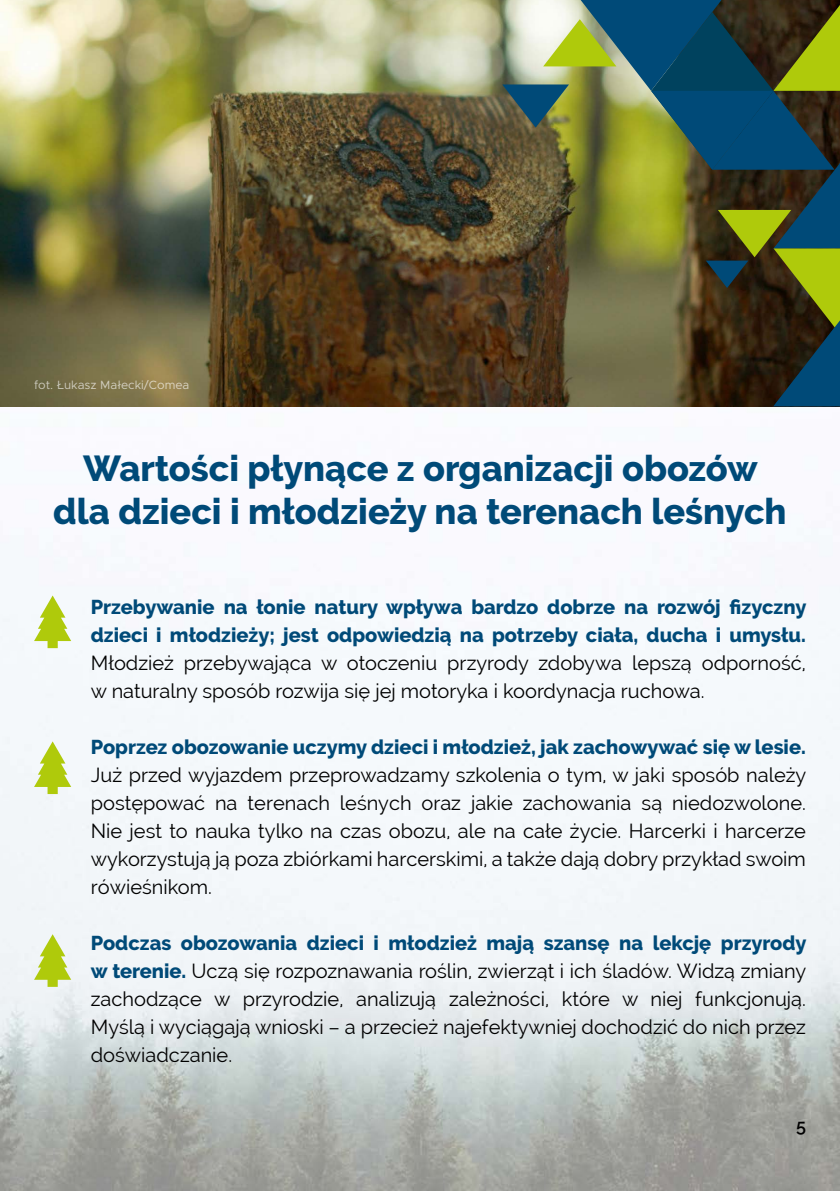
<style>
.page{position:relative;width:840px;height:1191px;background:#fff}
.page>*{position:absolute;margin:0;border:0;box-sizing:border-box;transform-origin:0 0}
.t1{font:800 36px/43.2px "Raleway";color:#004a78;text-align:center}
.t2{font:20px/28px "Raleway";color:#000;text-align:justify}
.t3{font:800 20px/28px "Raleway";color:#004a78}
.t4{font:600 18px "Raleway";color:#000}
.t5{font:12px "Metropolis";color:#fff}
.s1{font-weight:800;color:#004a78}
</style>
<div class="page">
<img style="left:0;top:406px;width:839px;height:785px">
<img style="left:0;top:0;width:502px;height:406px">
<svg style="left:34px;top:595px;width:37px;height:53px"></svg>
<svg style="left:34px;top:741px;width:37px;height:53px"></svg>
<svg style="left:34px;top:934px;width:37px;height:53px"></svg>
<img style="left:502px;top:0;width:337px;height:406px">
<p class="t5" style="left:34px;top:377px;width:157px">fot. Łukasz Małecki/Comea</p>
<h1 class="t1" style="left:53px;top:447px;width:734px">Wartości płynące z organizacji obozów dla dzieci i młodzieży na terenach leśnych</h1>
<p class="t3" style="left:91px;top:593px;width:716px">●Przebywanie na łonie natury wpływa bardzo dobrze na rozwój fizyczny dzieci i młodzieży; jest odpowiedzią na potrzeby ciała, ducha i umysłu.</p>
<p class="t2" style="left:91px;top:649px;width:716px">Młodzież przebywająca w otoczeniu przyrody zdobywa lepszą odporność, w naturalny sposób rozwija się jej motoryka i koordynacja ruchowa.</p>
<p class="t3" style="left:91px;top:733px;width:716px">●Poprzez obozowanie uczymy dzieci i młodzież, jak zachowywać się w lesie.</p>
<p class="t2" style="left:91px;top:761px;width:716px">Już przed wyjazdem przeprowadzamy szkolenia o tym, w jaki sposób należy postępować na terenach leśnych oraz jakie zachowania są niedozwolone.<br>Nie jest to nauka tylko na czas obozu, ale na całe życie. Harcerki i harcerze wykorzystują ją poza zbiórkami harcerskimi, a także dają dobry przykład swoim rówieśnikom.</p>
<p class="t2" style="left:91px;top:929px;width:716px"><span class="s1">Podczas obozowania dzieci i młodzież mają szansę na lekcję przyrody w terenie.</span> Uczą się rozpoznawania roślin, zwierząt i ich śladów. Widzą zmiany zachodzące w przyrodzie, analizują zależności, które w niej funkcjonują.<br>Myślą i wyciągają wnioski – a przecież najefektywniej dochodzić do nich przez doświadczanie.</p>
<p class="t4" style="left:795px;top:1115px;width:11px">5</p>
</div>
